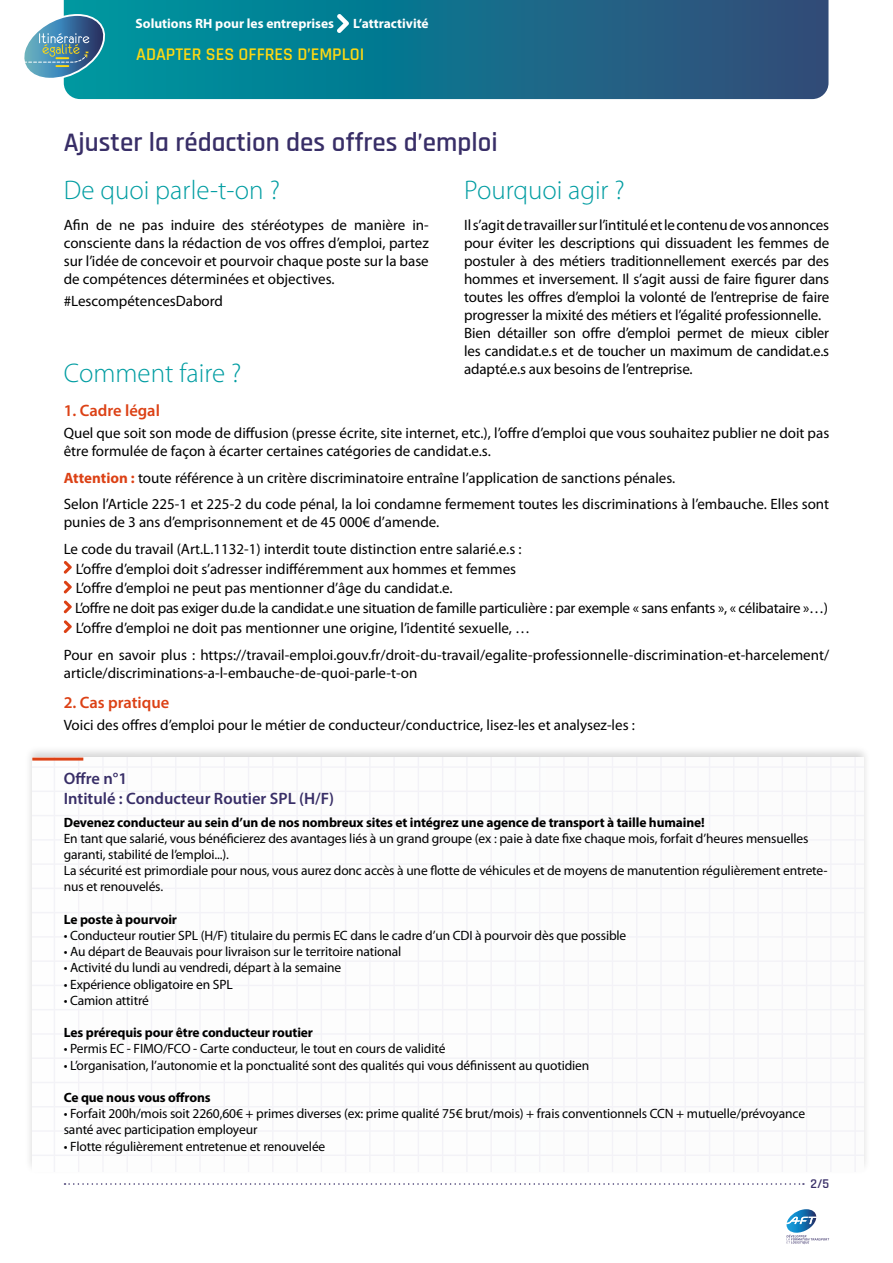
<style>
.page{position:relative;width:893px;height:1263px;background:#fff}
.page>*{position:absolute;margin:0;border:0;box-sizing:border-box;transform-origin:0 0}
.t1{font:300 27px "Myriad Pro";color:#009da2}
.t2{font:600 27px "Rajdhani";color:#382e67}
.t3{font:600 18px "Rajdhani";color:#fed812}
.t4{font:600 16.5px/19.8px "Myriad Pro";color:#382e67}
.t5{font:600 16.5px "Myriad Pro";color:#dc4115}
.t6{font:15px/18px "Myriad Pro";color:#000}
.t7{font:13.5px/16.2px "Myriad Pro";letter-spacing:-.01em;color:#000}
.t8{font:700 13.5px "Myriad Pro";letter-spacing:-.01em;color:#000}
.t9{font:700 13.5px "Myriad Pro";color:#fff}
.t10{font:600 13.5px "Rajdhani";color:#382e67}
.s1{font-weight:700;color:#dc4115}
</style>
<div class="page">
<svg style="left:786px;top:1209px;width:43px;height:35px"></svg>
<div style="left:24px;top:745px;width:847px;height:430px;background:#000;opacity:.75"></div>
<svg style="left:32px;top:757px;width:831px;height:414px"></svg>
<svg style="left:64px;top:561px;width:8px;height:13px"></svg>
<svg style="left:64px;top:581px;width:8px;height:12px"></svg>
<svg style="left:64px;top:600px;width:8px;height:13px"></svg>
<svg style="left:64px;top:620px;width:8px;height:13px"></svg>
<svg style="left:64px;top:0;width:764px;height:99px;background:#13708c"></svg>
<svg style="left:24px;top:13px;width:86px;height:68px"></svg>
<svg style="left:337px;top:14px;width:12px;height:19px"></svg>
<svg style="left:65px;top:1183px;width:739px;height:2px"></svg>
<hr style="left:32px;top:757px;width:51px;height:3px;background:#dc4115">
<p class="t9" style="left:136px;top:14px;width:200px">Solutions RH pour les entreprises</p>
<p class="t9" style="left:353px;top:14px;width:77px">L’attractivité</p>
<p class="t3" style="left:136px;top:43px;width:230px">ADAPTER SES OFFRES D’EMPLOI</p>
<h1 class="t2" style="left:64px;top:126px;width:435px">Ajuster la rédaction des offres d’emploi</h1>
<h1 class="t1" style="left:64px;top:174px;width:218px">De quoi parle-t-on ?</h1>
<p class="t6" style="left:64px;top:216px;width:367px;text-align:justify">Afin de ne pas induire des stéréotypes de manière in&shy;consciente dans la rédaction de vos offres d’emploi, partez sur l’idée de concevoir et pourvoir chaque poste sur la base de compétences déterminées et objectives.</p>
<p class="t6" style="left:64px;top:292px;width:161px">#LescompétencesDabord</p>
<h1 class="t1" style="left:464px;top:174px;width:162px">Pourquoi agir ?</h1>
<p class="t6" style="left:464px;top:216px;width:367px">Il s’agit de travailler sur l’intitulé et le contenu de vos annonces pour éviter les descriptions qui dissuadent les femmes de postuler à des métiers traditionnellement exercés par des hommes et inversement. Il s’agit aussi de faire figurer dans toutes les offres d’emploi la volonté de l’entreprise de faire progresser la mixité des métiers et l’égalité professionnelle.<br>Bien détailler son offre d’emploi permet de mieux cibler les candidat.e.s et de toucher un maximum de candidat.e.s</p>
<h1 class="t1" style="left:64px;top:356px;width:179px">Comment faire ?</h1>
<p class="t6" style="left:464px;top:360px;width:230px">adapté.e.s aux besoins de l’entreprise.</p>
<p class="t5" style="left:64px;top:400px;width:98px">1. Cadre légal</p>
<p class="t6" style="left:64px;top:424px;width:767px">Quel que soit son mode de diffusion (presse écrite, site internet, etc.), l’offre d’emploi que vous souhaitez publier ne doit pas être formulée de façon à écarter certaines catégories de candidat.e.s.</p>
<p class="t6" style="left:64px;top:464px;width:767px;line-height:26.5px"><span class="s1">Attention :</span> toute référence à un critère discriminatoire entraîne l’application de sanctions pénales.<br>Selon l’Article 225-1 et 225-2 du code pénal, la loi condamne fermement toutes les discriminations à l’embauche. Elles sont</p>
<p class="t6" style="left:64px;top:509px;width:459px;line-height:26.5px">punies de 3 ans d’emprisonnement et de 45 000€ d’amende.<br>Le code du travail (Art.L.1132-1) interdit toute distinction entre salarié.e.s :</p>
<p class="t6" style="left:75px;top:558px;width:754px;line-height:19.8px">L’offre d’emploi doit s’adresser indifféremment aux hommes et femmes<br>L’offre d’emploi ne peut pas mentionner d’âge du candidat.e.<br>L’offre ne doit pas exiger du.de la candidat.e une situation de famille particulière : par exemple « sans enfants », « célibataire »…)<br>L’offre d’emploi ne doit pas mentionner une origine, l’identité sexuelle, …</p>
<p class="t6" style="left:64px;top:645px;width:767px">Pour en savoir plus : https://travail-emploi.gouv.fr/droit-du-travail/egalite-professionnelle-discrimination-et-harcelement/ article/discriminations-a-l-embauche-de-quoi-parle-t-on</p>
<p class="t5" style="left:64px;top:692px;width:107px">2. Cas pratique</p>
<p class="t6" style="left:64px;top:716px;width:573px">Voici des offres d’emploi pour le métier de conducteur/conductrice, lisez-les et analysez-les :</p>
<p class="t4" style="left:64px;top:768px;width:272px">Offre n°1<br>Intitulé : Conducteur Routier SPL (H/F)</p>
<p class="t8" style="left:64px;top:813px;width:643px">Devenez conducteur au sein d’un de nos nombreux sites et intégrez une agence de transport à taille humaine!</p>
<p class="t7" style="left:64px;top:830px;width:765px">En tant que salarié, vous bénéficierez des avantages liés à un grand groupe (ex : paie à date fixe chaque mois, forfait d’heures mensuelles garanti, stabilité de l’emploi...).<br>La sécurité est primordiale pour nous, vous aurez donc accès à une flotte de véhicules et de moyens de manutention régulièrement entrete&shy;nus et renouvelés.</p>
<p class="t8" style="left:64px;top:910px;width:115px">Le poste à pourvoir</p>
<p class="t7" style="left:64px;top:927px;width:564px">• Conducteur routier SPL (H/F) titulaire du permis EC dans le cadre d’un CDI à pourvoir dès que possible</p>
<p class="t7" style="left:64px;top:943px;width:339px">• Au départ de Beauvais pour livraison sur le territoire national</p>
<p class="t7" style="left:64px;top:959px;width:279px">• Activité du lundi au vendredi, départ à la semaine</p>
<p class="t7" style="left:64px;top:976px;width:171px">• Expérience obligatoire en SPL</p>
<p class="t7" style="left:64px;top:992px;width:87px">• Camion attitré</p>
<p class="t8" style="left:64px;top:1024px;width:251px">Les prérequis pour être conducteur routier</p>
<p class="t7" style="left:64px;top:1040px;width:383px">• Permis EC - FIMO/FCO - Carte conducteur, le tout en cours de validité</p>
<p class="t7" style="left:64px;top:1057px;width:527px">• L’organisation, l’autonomie et la ponctualité sont des qualités qui vous définissent au quotidien</p>
<p class="t8" style="left:64px;top:1089px;width:148px">Ce que nous vous offrons</p>
<p class="t7" style="left:64px;top:1105px;width:743px">• Forfait 200h/mois soit 2260,60€ + primes diverses (ex: prime qualité 75€ brut/mois) + frais conventionnels CCN + mutuelle/prévoyance santé avec participation employeur</p>
<p class="t7" style="left:64px;top:1138px;width:263px">• Flotte régulièrement entretenue et renouvelée</p>
<p class="t10" style="left:810px;top:1176px;width:20px">2/5</p>
</div>
